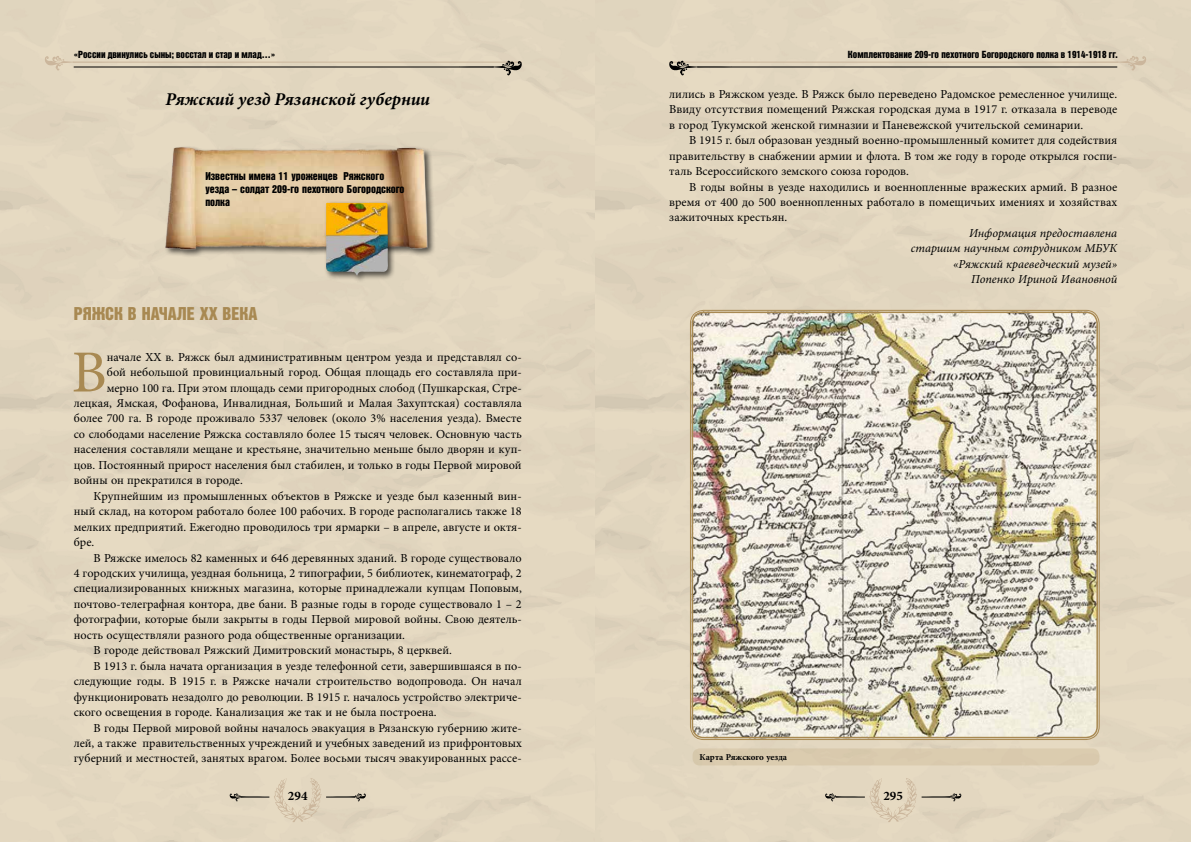
<style>
.page{position:relative;width:1191px;height:842px;background:#fff}
.page>*{position:absolute;margin:0;border:0;box-sizing:border-box;transform-origin:0 0}
.t1{font:59.8px "Minion Pro";color:#a88952}
.t2{font:italic 700 18px "Minion Pro";color:#000}
.t3{font:18px "Bastion Kontrast";color:#a88952}
.t4{font:700 13px "Minion Pro";color:#000}
.t5{font:12.2px/15.5px "Minion Pro";color:#000;text-align:justify}
.t6{font:italic 12.2px/15.5px "Minion Pro";color:#000;text-align:right}
.t7{font:11px/13.2px "Bastion Kontrast";color:#000}
.t8{font:10px "Bastion Kontrast";color:#000}
.t9{font:700 9px "Minion Pro";color:#000}
</style>
<div class="page">
<div style="left:0;top:0;width:595px;height:842px;background:#e3d7c0"></div>
<div style="left:595px;top:0;width:596px;height:842px;background:#e3d7c0"></div>
<hr style="left:73px;top:62px;width:449px;height:1px;background:#cbb69c">
<svg style="left:44px;top:55px;width:64px;height:16px"></svg>
<hr style="left:669px;top:62px;width:449px;height:1px;background:#cbb69c">
<svg style="left:1083px;top:56px;width:63px;height:15px"></svg>
<hr style="left:74px;top:66px;width:420px;height:1px;background:#000">
<svg style="left:459px;top:60px;width:63px;height:16px"></svg>
<hr style="left:697px;top:66px;width:420px;height:1px;background:#000">
<svg style="left:669px;top:60px;width:63px;height:16px"></svg>
<svg style="left:229px;top:778px;width:137px;height:44px;background:#dcd0b9"></svg>
<svg style="left:825px;top:778px;width:136px;height:44px"></svg>
<div style="left:164px;top:145px;width:272px;height:112px;background:#000;opacity:.65"></div>
<img style="left:158px;top:144px;width:280px;height:109px">
<div style="left:323px;top:200px;width:73px;height:83px;background:#000;opacity:.65"></div>
<img style="left:326px;top:203px;width:62px;height:73px">
<img style="left:691px;top:312px;width:407px;height:426px">
<div style="left:691px;top:312px;width:407px;height:426px;border:2px solid #a88952;border-radius:11px"></div>
<div style="left:692px;top:748px;width:407px;height:17px;background:#dacbaf;border-radius:7px"></div>
<p class="t8" style="left:74px;top:49px;width:203px">«России двинулись сыны; восстал и стар и млад…»</p>
<p class="t8" style="left:848px;top:49px;width:271px">Комплектование 209-го пехотного Богородского полка в 1914-1918 гг.</p>
<h2 class="t2" style="left:165px;top:87px;width:266px">Ряжский уезд Рязанской губернии</h2>
<p class="t5" style="left:669px;top:86px;width:449px">лились в Ряжском уезде. В Ряжск было переведено Радомское ремесленное училище.<br>Ввиду отсутствия помещений Ряжская городская дума в 1917 г. отказала в переводе в город Тукумской женской гимназии и Паневежской учительской семинарии.</p>
<p class="t5" style="left:669px;top:133px;width:449px;text-indent:20px">В 1915 г. был образован уездный военно-промышленный комитет для содействия правительству в снабжении армии и флота. В том же году в городе открылся госпи&shy;таль Всероссийского земского союза городов.</p>
<p class="t5" style="left:669px;top:179px;width:449px;text-indent:20px">В годы войны в уезде находились и военнопленные вражеских армий. В разное время от 400 до 500 военнопленных работало в помещичьих имениях и хозяйствах зажиточных крестьян.</p>
<p class="t6" style="left:910px;top:225px;width:208px">Информация предоставлена<br>старшим научным сотрудником МБУК «Ряжский краеведческий музей»<br>Попенко Ириной Ивановной</p>
<p class="t7" style="left:205px;top:169px;width:201px">Известны имена 11 уроженцев Ряжского уезда – солдат 209-го пехотного Богородского полка</p>
<h2 class="t3" style="left:74px;top:305px;width:185px">РЯЖСК В НАЧАЛЕ XX ВЕКА</h2>
<h1 class="t1" style="left:72px;top:332px;width:37px">В</h1>
<p class="t5" style="left:107px;top:349px;width:416px">начале ХХ в. Ряжск был административным центром уезда и представлял со-</p>
<p class="t5" style="left:107px;top:364px;width:416px">бой небольшой провинциальный город. Общая площадь его составляла при-</p>
<p class="t5" style="left:107px;top:380px;width:416px">мерно 100 га. При этом площадь семи пригородных слобод (Пушкарская, Стре-</p>
<p class="t5" style="left:74px;top:395px;width:449px">лецкая, Ямская, Фофанова, Инвалидная, Больший и Малая Захуптская) составляла</p>
<p class="t5" style="left:74px;top:411px;width:449px">более 700 га. В городе проживало 5337 человек (около 3% населения уезда). Вместе</p>
<p class="t5" style="left:74px;top:426px;width:449px">со слободами население Ряжска составляло более 15 тысяч человек. Основную часть</p>
<p class="t5" style="left:74px;top:442px;width:449px">населения составляли мещане и крестьяне, значительно меньше было дворян и куп-</p>
<p class="t5" style="left:74px;top:457px;width:449px">цов. Постоянный прирост населения был стабилен, и только в годы Первой мировой</p>
<p class="t5" style="left:74px;top:473px;width:171px">войны он прекратился в городе.</p>
<p class="t5" style="left:94px;top:488px;width:430px">Крупнейшим из промышленных объектов в Ряжске и уезде был казенный вин-</p>
<p class="t5" style="left:74px;top:504px;width:449px">ный склад, на котором работало более 100 рабочих. В городе располагались также 18</p>
<p class="t5" style="left:74px;top:519px;width:449px">мелких предприятий. Ежегодно проводилось три ярмарки – в апреле, августе и октя-</p>
<p class="t5" style="left:74px;top:534px;width:22px">бре.</p>
<p class="t5" style="left:94px;top:550px;width:430px">В Ряжске имелось 82 каменных и 646 деревянных зданий. В городе существовало</p>
<p class="t5" style="left:74px;top:565px;width:449px">4 городских училища, уездная больница, 2 типографии, 5 библиотек, кинематограф, 2</p>
<p class="t5" style="left:74px;top:581px;width:449px">специализированных книжных магазина, которые принадлежали купцам Поповым,</p>
<p class="t5" style="left:74px;top:596px;width:449px">почтово-телеграфная контора, две бани. В разные годы в городе существовало 1 – 2</p>
<p class="t5" style="left:74px;top:612px;width:449px">фотографии, которые были закрыты в годы Первой мировой войны. Свою деятель-</p>
<p class="t5" style="left:74px;top:627px;width:333px">ность осуществляли разного рода общественные организации.</p>
<p class="t5" style="left:94px;top:643px;width:360px">В городе действовал Ряжский Димитровский монастырь, 8 церквей.</p>
<p class="t5" style="left:94px;top:658px;width:430px">В 1913 г. была начата организация в уезде телефонной сети, завершившаяся в по-</p>
<p class="t5" style="left:74px;top:674px;width:449px">следующие годы. В 1915 г. в Ряжске начали строительство водопровода. Он начал</p>
<p class="t5" style="left:74px;top:689px;width:449px">функционировать незадолго до революции. В 1915 г. началось устройство электриче-</p>
<p class="t5" style="left:74px;top:704px;width:364px">ского освещения в городе. Канализация же так и не была построена.</p>
<p class="t5" style="left:94px;top:720px;width:430px">В годы Первой мировой войны началось эвакуация в Рязанскую губернию жите-</p>
<p class="t5" style="left:74px;top:735px;width:449px">лей, а также правительственных учреждений и учебных заведений из прифронтовых</p>
<p class="t5" style="left:74px;top:751px;width:449px">губерний и местностей, занятых врагом. Более восьми тысяч эвакуированных рассе-</p>
<p class="t9" style="left:699px;top:751px;width:89px">Карта Ряжского уезда</p>
<p class="t4" style="left:288px;top:787px;width:21px">294</p>
<p class="t4" style="left:883px;top:787px;width:21px">295</p>
</div>
